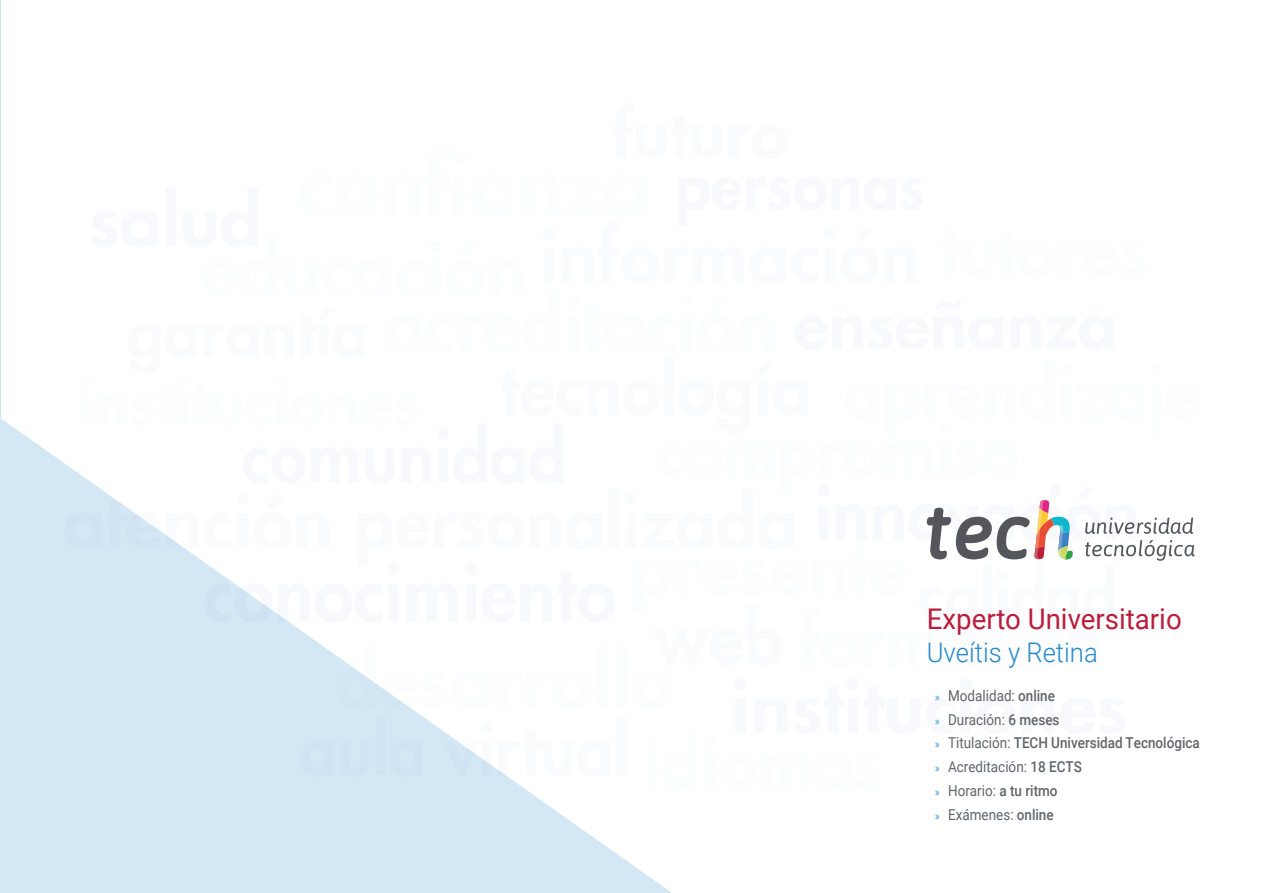
<style>
.page{position:relative;width:1263px;height:893px;background:#fff}
.page>*{position:absolute;margin:0;border:0;box-sizing:border-box;transform-origin:0 0}
.t1{font:28.5px "Roboto";color:#ba1e3c}
.t2{font:300 27px "Roboto";color:#2488c9;scale:.95 1}
.t3{font:15px/23.7px "Roboto";color:#61646a;scale:.9 1}
.s1{font-family:"Myriad Pro";font-size:12px;color:#2488c9}
.s2{font-weight:500}
</style>
<div class="page">
<svg style="left:0;top:418px;width:672px;height:475px;background:#d8e9f5"></svg>
<svg style="left:64px;top:418px;width:1131px;height:372px"></svg>
<h1 class="t1" style="left:927px;top:599px;width:256px">Experto Universitario</h1>
<h2 class="t2" style="left:927px;top:634px;width:181px">Uveítis y Retina</h2>
<p class="t3" style="left:935px;top:683px;width:295px"><span class="s1">»</span> Modalidad: <span class="s2">online<br></span><span class="s1">»</span> Duración: <span class="s2">6 meses<br></span><span class="s1">»</span> Titulación: <span class="s2">TECH Universidad Tecnológica </span><span class="s1">»</span> Acreditación: <span class="s2">18 ECTS<br></span><span class="s1">»</span> Horario: <span class="s2">a tu ritmo<br></span><span class="s1">»</span> Exámenes: <span class="s2">online</span></p>
</div>
